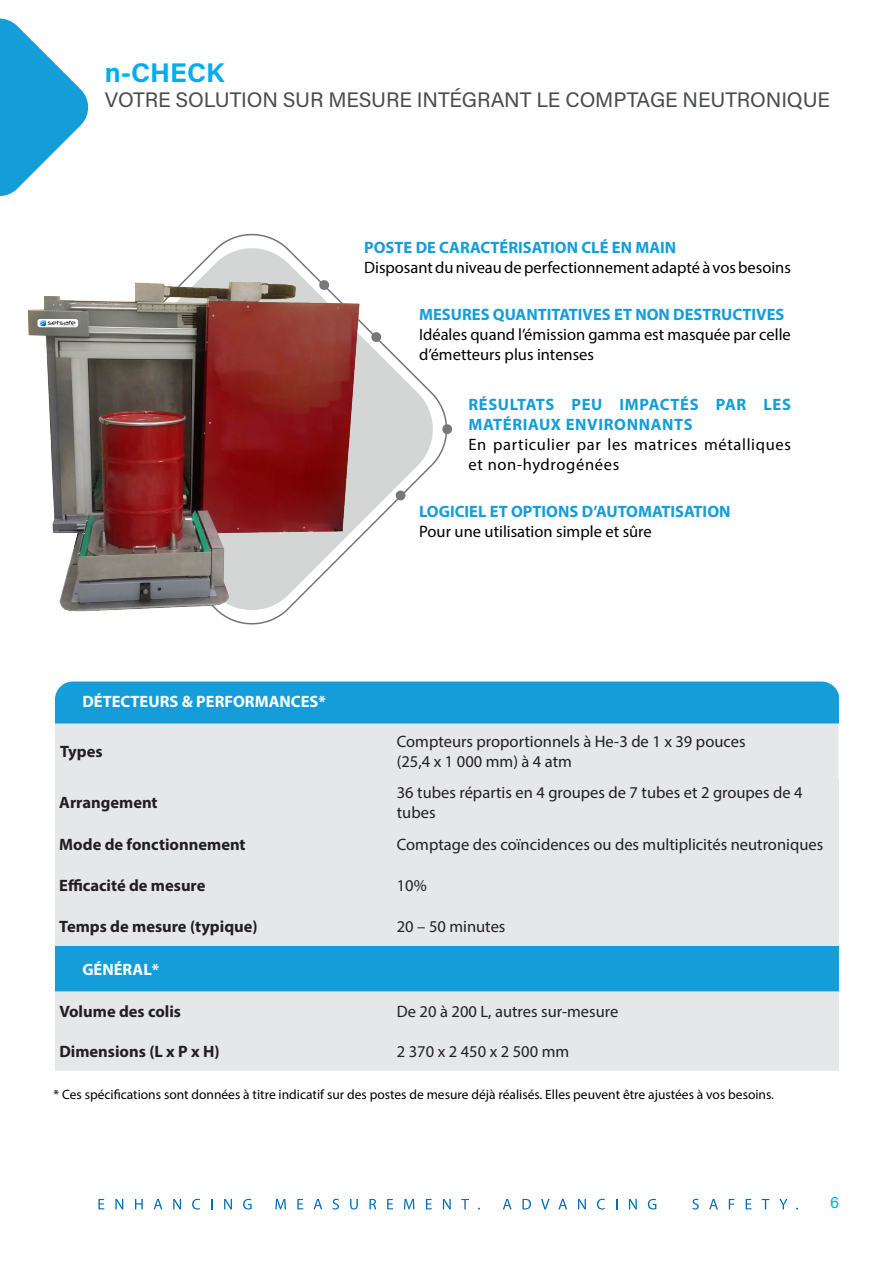
<style>
.page{position:relative;width:893px;height:1263px;background:#fff}
.page>*{position:absolute;margin:0;border:0;box-sizing:border-box;transform-origin:0 0}
.t1{font:27px "Acumin Variable Concept";letter-spacing:-.005em;color:#00aeef}
.t2{font:21px "Acumin Variable Concept";letter-spacing:-.01em;color:#4b4c4d}
.t3{font:16.5px/19.8px "Myriad Pro";color:#231f20}
.t4{font:16.5px/19.8px "Myriad Pro";color:#000001}
.t5{font:700 16.5px "Myriad Pro";color:#231f20}
.t6{font:700 16.5px "Myriad Pro";color:#149dd9}
.t7{font:16.5px/19.8px "Myriad Pro";letter-spacing:.04em;color:#000001}
.t8{font:700 16.5px/19.8px "Myriad Pro";letter-spacing:.04em;color:#149dd9}
.t9{font:700 16.5px "Myriad Pro";color:#fff}
.t10{font:16.5px "Acumin Variable Concept";color:#00aeef}
.t11{font:13.5px "Myriad Pro";color:#000}
</style>
<div class="page">
<svg style="left:202px;top:233px;width:100px;height:29px"></svg>
<div style="left:55px;top:681px;width:784px;height:43px;background:#149dd9"></div>
<svg style="left:55px;top:724px;width:784px;height:347px;background:#cadde6"></svg>
<hr style="left:838px;top:724px;width:1px;height:54px;background:#fff">
<svg style="left:98px;top:1199px;width:6px;height:10px"></svg>
<svg style="left:115px;top:1199px;width:8px;height:10px"></svg>
<svg style="left:135px;top:1199px;width:8px;height:10px"></svg>
<svg style="left:154px;top:1199px;width:8px;height:10px"></svg>
<svg style="left:173px;top:1199px;width:8px;height:10px"></svg>
<svg style="left:192px;top:1199px;width:8px;height:10px"></svg>
<svg style="left:224px;top:1199px;width:8px;height:10px"></svg>
<svg style="left:243px;top:1199px;width:9px;height:10px"></svg>
<svg style="left:275px;top:1199px;width:11px;height:10px"></svg>
<svg style="left:297px;top:1199px;width:6px;height:10px"></svg>
<svg style="left:314px;top:1199px;width:8px;height:10px"></svg>
<svg style="left:333px;top:1199px;width:6px;height:10px"></svg>
<svg style="left:350px;top:1199px;width:8px;height:10px"></svg>
<svg style="left:369px;top:1199px;width:7px;height:10px"></svg>
<svg style="left:387px;top:1199px;width:6px;height:10px"></svg>
<svg style="left:404px;top:1199px;width:10px;height:10px"></svg>
<svg style="left:426px;top:1199px;width:6px;height:10px"></svg>
<svg style="left:443px;top:1199px;width:8px;height:10px"></svg>
<svg style="left:461px;top:1199px;width:8px;height:10px"></svg>
<svg style="left:503px;top:1199px;width:9px;height:10px"></svg>
<svg style="left:522px;top:1199px;width:9px;height:10px"></svg>
<svg style="left:541px;top:1199px;width:9px;height:10px"></svg>
<svg style="left:558px;top:1199px;width:9px;height:10px"></svg>
<svg style="left:578px;top:1199px;width:8px;height:10px"></svg>
<svg style="left:597px;top:1199px;width:8px;height:10px"></svg>
<svg style="left:629px;top:1199px;width:8px;height:10px"></svg>
<svg style="left:648px;top:1199px;width:8px;height:10px"></svg>
<svg style="left:692px;top:1199px;width:7px;height:10px"></svg>
<svg style="left:709px;top:1199px;width:9px;height:10px"></svg>
<svg style="left:729px;top:1199px;width:5px;height:10px"></svg>
<svg style="left:746px;top:1199px;width:5px;height:10px"></svg>
<svg style="left:762px;top:1199px;width:7px;height:10px"></svg>
<svg style="left:779px;top:1199px;width:8px;height:10px"></svg>
<svg style="left:0;top:18px;width:89px;height:178px"></svg>
<img style="left:27px;top:262px;width:426px;height:363px">
<p class="t1" style="left:105px;top:54px;width:121px">n-CHECK</p>
<p class="t2" style="left:105px;top:85px;width:727px">VOTRE SOLUTION SUR MESURE INTÉGRANT LE COMPTAGE NEUTRONIQUE</p>
<p class="t6" style="left:364px;top:236px;width:314px">POSTE DE CARACTÉRISATION CLÉ EN MAIN</p>
<p class="t4" style="left:364px;top:257px;width:428px">Disposant du niveau de perfectionnement adapté à vos besoins</p>
<p class="t6" style="left:419px;top:304px;width:367px">MESURES QUANTITATIVES ET NON DESTRUCTIVES</p>
<p class="t4" style="left:419px;top:324px;width:373px">Idéales quand l’émission gamma est masquée par celle d’émetteurs plus intenses</p>
<p class="t8" style="left:468px;top:394px;width:324px">RÉSULTATS PEU IMPACTÉS PAR LES<br>MATÉRIAUX ENVIRONNANTS</p>
<p class="t7" style="left:468px;top:434px;width:324px">En particulier par les matrices métalliques et non-hydrogénées</p>
<p class="t6" style="left:419px;top:501px;width:313px">LOGICIEL ET OPTIONS D’AUTOMATISATION</p>
<p class="t4" style="left:419px;top:521px;width:234px">Pour une utilisation simple et sûre</p>
<p class="t9" style="left:82px;top:690px;width:245px">DÉTECTEURS &amp; PERFORMANCES*</p>
<p class="t5" style="left:60px;top:741px;width:44px">Types</p>
<p class="t3" style="left:397px;top:731px;width:350px">Compteurs proportionnels à He-3 de 1 x 39 pouces (25,4 x 1 000 mm) à 4 atm</p>
<p class="t5" style="left:59px;top:791px;width:100px">Arrangement</p>
<p class="t3" style="left:397px;top:782px;width:407px">36 tubes répartis en 4 groupes de 7 tubes et 2 groupes de 4 tubes</p>
<p class="t5" style="left:59px;top:834px;width:188px">Mode de fonctionnement</p>
<p class="t3" style="left:397px;top:835px;width:428px">Comptage des coïncidences ou des multiplicités neutroniques</p>
<p class="t5" style="left:59px;top:874px;width:148px">Efficacité de mesure</p>
<p class="t3" style="left:397px;top:875px;width:31px">10%</p>
<p class="t5" style="left:59px;top:915px;width:200px">Temps de mesure (typique)</p>
<p class="t3" style="left:397px;top:916px;width:110px">20 – 50 minutes</p>
<p class="t9" style="left:82px;top:958px;width:78px">GÉNÉRAL*</p>
<p class="t5" style="left:59px;top:1001px;width:123px">Volume des colis</p>
<p class="t3" style="left:397px;top:1002px;width:223px">De 20 à 200 L, autres sur-mesure</p>
<p class="t5" style="left:59px;top:1041px;width:162px">Dimensions (L x P x H)</p>
<p class="t3" style="left:397px;top:1041px;width:174px">2 370 x 2 450 x 2 500 mm</p>
<p class="t11" style="left:54px;top:1086px;width:722px">* Ces spécifications sont données à titre indicatif sur des postes de mesure déjà réalisés. Elles peuvent être ajustées à vos besoins.</p>
<p class="t10" style="left:830px;top:1190px;width:11px">6</p>
</div>
